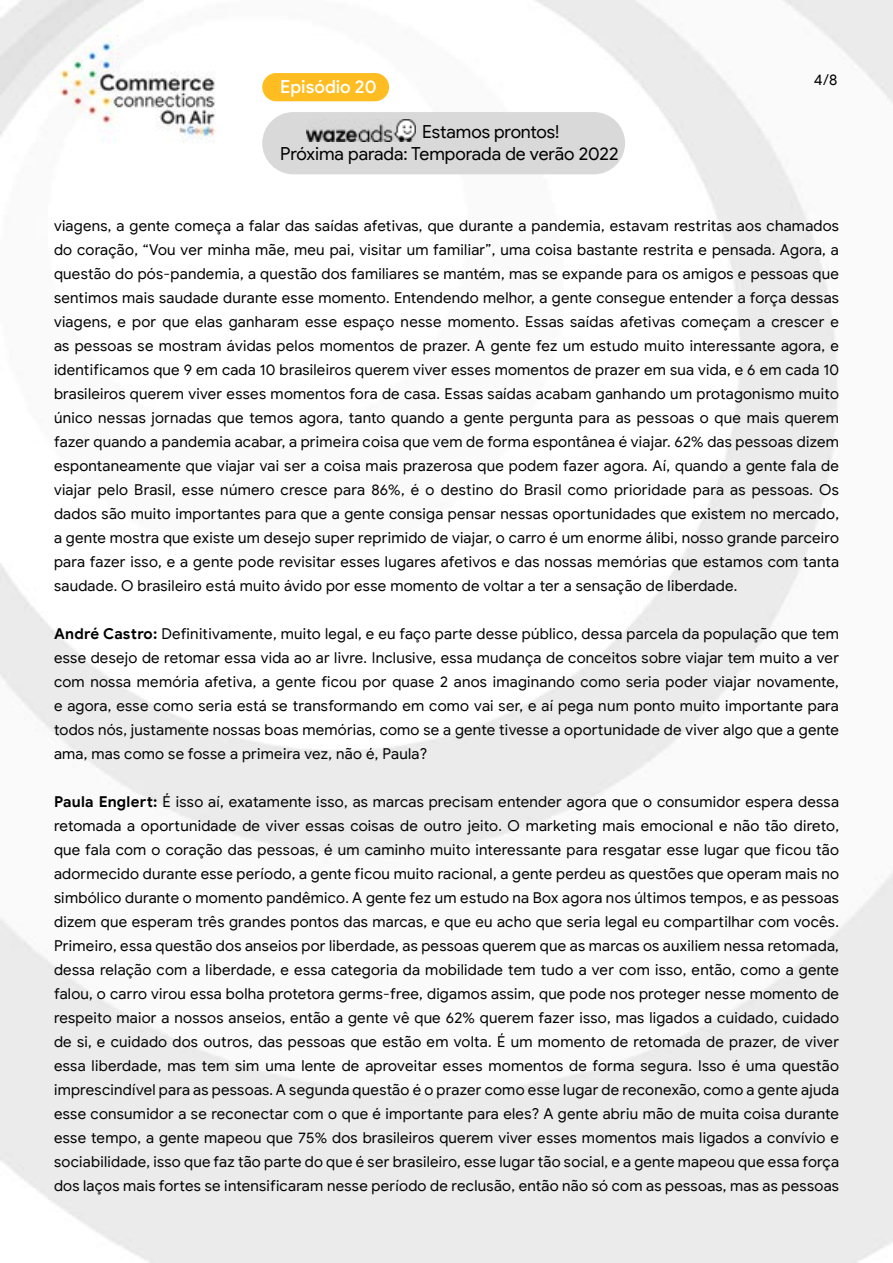
<style>
.page{position:relative;width:893px;height:1263px;background:#fff}
.page>*{position:absolute;margin:0;border:0;box-sizing:border-box;transform-origin:0 0}
.t1{font:18px/21.6px "Google Sans Display";letter-spacing:-.005em;color:#000}
.t2{font:500 18px "Google Sans Display";color:#fff}
.t3{font:15px/24px "Google Sans";letter-spacing:.015em;color:#000;text-align:justify}
.t4{font:15px "Google Sans Display";color:#000}
.s1{font-weight:700}
</style>
<div class="page">
<img style="left:0;top:0;width:893px;height:1263px">
<div style="left:262px;top:73px;width:127px;height:28px;background:#ffbd21;border-radius:14px"></div>
<div style="left:262px;top:112px;width:363px;height:62px;background:#d9d9d9;border-radius:31px"></div>
<img style="left:306px;top:120px;width:109px;height:21px">
<p class="t2" style="left:280px;top:76px;width:98px">Episódio 20</p>
<p class="t1" style="left:280px;top:121px;width:340px;text-indent:142px">Estamos prontos!<br>Próxima parada: Temporada de verão 2022</p>
<p class="t4" style="left:814px;top:70px;width:25px">4/8</p>
<p class="t3" style="left:54px;top:214px;width:787px">viagens, a gente começa a falar das saídas afetivas, que durante a pandemia, estavam restritas aos chamados do coração, “Vou ver minha mãe, meu pai, visitar um familiar”, uma coisa bastante restrita e pensada. Agora, a questão do pós-pandemia, a questão dos familiares se mantém, mas se expande para os amigos e pessoas que sentimos mais saudade durante esse momento. Entendendo melhor, a gente consegue entender a força dessas viagens, e por que elas ganharam esse espaço nesse momento. Essas saídas afetivas começam a crescer e as pessoas se mostram ávidas pelos momentos de prazer. A gente fez um estudo muito interessante agora, e identificamos que 9 em cada 10 brasileiros querem viver esses momentos de prazer em sua vida, e 6 em cada 10 brasileiros querem viver esses momentos fora de casa. Essas saídas acabam ganhando um protagonismo muito único nessas jornadas que temos agora, tanto quando a gente pergunta para as pessoas o que mais querem fazer quando a pandemia acabar, a primeira coisa que vem de forma espontânea é viajar. 62% das pessoas dizem espontaneamente que viajar vai ser a coisa mais prazerosa que podem fazer agora. Aí, quando a gente fala de viajar pelo Brasil, esse número cresce para 86%, é o destino do Brasil como prioridade para as pessoas. Os dados são muito importantes para que a gente consiga pensar nessas oportunidades que existem no mercado, a gente mostra que existe um desejo super reprimido de viajar, o carro é um enorme álibi, nosso grande parceiro para fazer isso, e a gente pode revisitar esses lugares afetivos e das nossas memórias que estamos com tanta saudade. O brasileiro está muito ávido por esse momento de voltar a ter a sensação de liberdade.</p>
<p class="t3" style="left:54px;top:622px;width:786px"><span class="s1">André Castro:</span> Definitivamente, muito legal, e eu faço parte desse público, dessa parcela da população que tem esse desejo de retomar essa vida ao ar livre. Inclusive, essa mudança de conceitos sobre viajar tem muito a ver com nossa memória afetiva, a gente ficou por quase 2 anos imaginando como seria poder viajar novamente, e agora, esse como seria está se transformando em como vai ser, e aí pega num ponto muito importante para todos nós, justamente nossas boas memórias, como se a gente tivesse a oportunidade de viver algo que a gente ama, mas como se fosse a primeira vez, não é, Paula?</p>
<p class="t3" style="left:54px;top:790px;width:787px"><span class="s1">Paula Englert:</span> É isso aí, exatamente isso, as marcas precisam entender agora que o consumidor espera dessa retomada a oportunidade de viver essas coisas de outro jeito. O marketing mais emocional e não tão direto, que fala com o coração das pessoas, é um caminho muito interessante para resgatar esse lugar que ficou tão adormecido durante esse período, a gente ficou muito racional, a gente perdeu as questões que operam mais no simbólico durante o momento pandêmico. A gente fez um estudo na Box agora nos últimos tempos, e as pessoas dizem que esperam três grandes pontos das marcas, e que eu acho que seria legal eu compartilhar com vocês.<br>Primeiro, essa questão dos anseios por liberdade, as pessoas querem que as marcas os auxiliem nessa retomada, dessa relação com a liberdade, e essa categoria da mobilidade tem tudo a ver com isso, então, como a gente falou, o carro virou essa bolha protetora germs-free, digamos assim, que pode nos proteger nesse momento de respeito maior a nossos anseios, então a gente vê que 62% querem fazer isso, mas ligados a cuidado, cuidado de si, e cuidado dos outros, das pessoas que estão em volta. É um momento de retomada de prazer, de viver essa liberdade, mas tem sim uma lente de aproveitar esses momentos de forma segura. Isso é uma questão imprescindível para as pessoas. A segunda questão é o prazer como esse lugar de reconexão, como a gente ajuda esse consumidor a se reconectar com o que é importante para eles? A gente abriu mão de muita coisa durante esse tempo, a gente mapeou que 75% dos brasileiros querem viver esses momentos mais ligados a convívio e sociabilidade, isso que faz tão parte do que é ser brasileiro, esse lugar tão social, e a gente mapeou que essa força dos laços mais fortes se intensificaram nesse período de reclusão, então não só com as pessoas, mas as pessoas</p>
</div>
